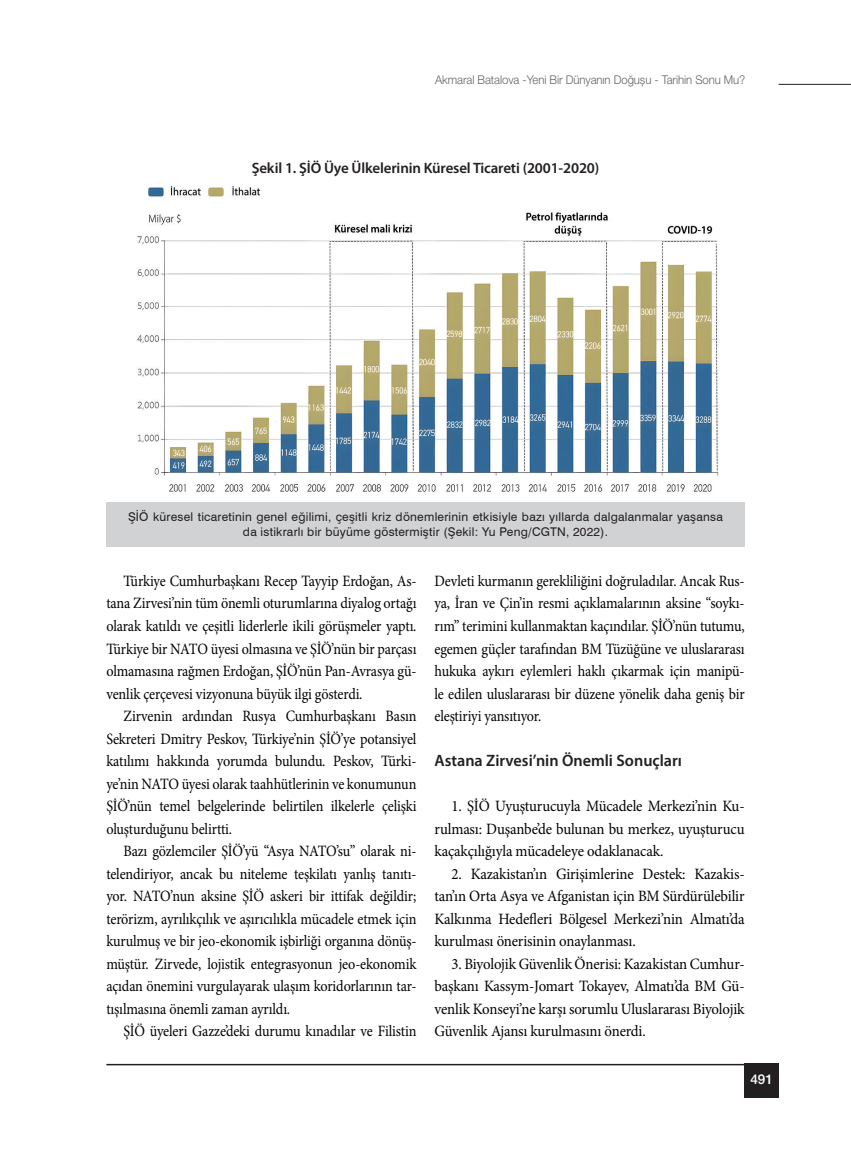
<style>
.page{position:relative;width:851px;height:1149px;background:#fff}
.page>*{position:absolute;margin:0;border:0;box-sizing:border-box;transform-origin:0 0}
.t1{font:600 16.5px "Myriad Pro";color:#231f20}
.t2{font:15.75px/22.5px "Minion Pro";letter-spacing:-.01em;color:#000001;text-align:justify;scale:.9 1}
.t3{font:15.75px/22.5px "Minion Pro";letter-spacing:-.01em;color:#000001;text-align:justify;scale:.94 1}
.t4{font:600 15px "Myriad Pro";letter-spacing:-.01em;color:#231f20}
.t5{font:500 13.5px "Helvetica Neue LT Pro";color:#fff}
.t6{font:12px/15px "Swiss 721 BT";letter-spacing:.02em;color:#231f20;text-align:center}
.t7{font:300 12px "Helvetica Neue LT Pro";letter-spacing:-.005em;color:#636366;scale:.94 1}
</style>
<div class="page">
<hr style="left:106px;top:1063px;width:672px;height:1px;background:#231f20">
<div style="left:744px;top:1063px;width:34px;height:34px;background:#231f20"></div>
<hr style="left:778px;top:84px;width:72px;height:1px;background:#231f20">
<div style="left:106px;top:502px;width:638px;height:44px;background:#d1d2d4"></div>
<img style="left:137px;top:186px;width:582px;height:306px">
<p class="t7" style="left:435px;top:72px;width:331px">Akmaral Batalova -Yeni Bir Dünyanın Doğuşu - Tarihin Sonu Mu?</p>
<p class="t4" style="left:251px;top:158px;width:349px">Şekil 1. ŞİÖ Üye Ülkelerinin Küresel Ticareti (2001-2020)</p>
<p class="t6" style="left:128px;top:508px;width:596px">ŞİÖ küresel ticaretinin genel eğilimi, çeşitli kriz dönemlerinin etkisiyle bazı yıllarda dalgalanmalar yaşansa da istikrarlı bir büyüme göstermiştir (Şekil: Yu Peng/CGTN, 2022).</p>
<p class="t2" style="left:106px;top:569px;width:346px;text-indent:17px">Türkiye Cumhurbaşkanı Recep Tayyip Erdoğan, As&shy;tana Zirvesi’nin tüm önemli oturumlarına diyalog ortağı olarak katıldı ve çeşitli liderlerle ikili görüşmeler yaptı.<br>Türkiye bir NATO üyesi olmasına ve ŞİÖ’nün bir parçası olmamasına rağmen Erdoğan, ŞİÖ’nün Pan-Avrasya gü&shy;venlik çerçevesi vizyonuna büyük ilgi gösterdi.</p>
<p class="t2" style="left:106px;top:704px;width:346px;text-indent:17px">Zirvenin ardından Rusya Cumhurbaşkanı Basın Sekreteri Dmitry Peskov, Türkiye’nin ŞİÖ’ye potansiyel katılımı hakkında yorumda bulundu. Peskov, Türki&shy;ye’nin NATO üyesi olarak taahhütlerinin ve konumunun ŞİÖ’nün temel belgelerinde belirtilen ilkelerle çelişki oluşturduğunu belirtti.</p>
<p class="t2" style="left:106px;top:839px;width:346px;text-indent:17px">Bazı gözlemciler ŞİÖ’yü “Asya NATO’su” olarak ni&shy;telendiriyor, ancak bu niteleme teşkilatı yanlış tanıtı&shy;yor. NATO’nun aksine ŞİÖ askeri bir ittifak değildir; terörizm, ayrılıkçılık ve aşırıcılıkla mücadele etmek için kurulmuş ve bir jeo-ekonomik işbirliği organına dönüş&shy;müştür. Zirvede, lojistik entegrasyonun jeo-ekonomik açıdan önemini vurgulayarak ulaşım koridorlarının tar&shy;tışılmasına önemli zaman ayrıldı.</p>
<p class="t2" style="left:123px;top:1019px;width:327px">ŞİÖ üyeleri Gazze’deki durumu kınadılar ve Filistin</p>
<p class="t2" style="left:434px;top:569px;width:346px">Devleti kurmanın gerekliliğini doğruladılar. Ancak Rus&shy;ya, İran ve Çin’in resmi açıklamalarının aksine “soykı&shy;rım” terimini kullanmaktan kaçındılar. ŞİÖ’nün tutumu, egemen güçler tarafından BM Tüzüğüne ve uluslararası hukuka aykırı eylemleri haklı çıkarmak için manipü&shy;le edilen uluslararası bir düzene yönelik daha geniş bir eleştiriyi yansıtıyor.</p>
<p class="t1" style="left:434px;top:749px;width:249px">Astana Zirvesi’nin Önemli Sonuçları</p>
<p class="t3" style="left:434px;top:794px;width:331px;text-indent:17px">1. ŞİÖ Uyuşturucuyla Mücadele Merkezi’nin Ku&shy;rulması: Duşanbe’de bulunan bu merkez, uyuşturucu kaçakçılığıyla mücadeleye odaklanacak.</p>
<p class="t3" style="left:434px;top:862px;width:331px;text-indent:17px">2. Kazakistan’ın Girişimlerine Destek: Kazakis&shy;tan’ın Orta Asya ve Afganistan için BM Sürdürülebilir Kalkınma Hedefleri Bölgesel Merkezi’nin Almatı’da kurulması önerisinin onaylanması.</p>
<p class="t3" style="left:434px;top:952px;width:331px;text-indent:17px">3. Biyolojik Güvenlik Önerisi: Kazakistan Cumhur&shy;başkanı Kassym-Jomart Tokayev, Almatı’da BM Gü&shy;venlik Konseyi’ne karşı sorumlu Uluslararası Biyolojik Güvenlik Ajansı kurulmasını önerdi.</p>
<p class="t5" style="left:750px;top:1070px;width:24px">491</p>
</div>
